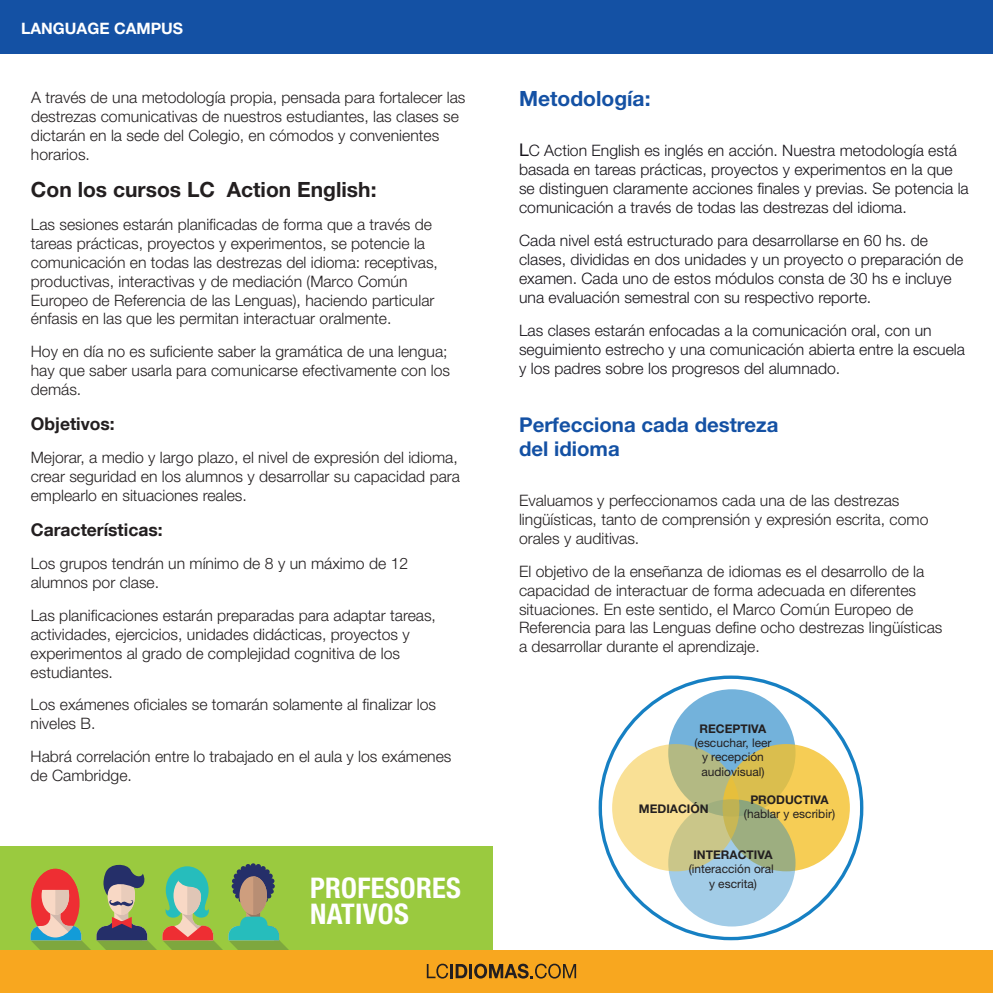
<style>
.page{position:relative;width:993px;height:993px;background:#fff}
.page>*{position:absolute;margin:0;border:0;box-sizing:border-box;transform-origin:0 0}
.t1{font:700 condensed 28.53px/25.6px "Helvetica Neue LT Std";letter-spacing:.01em;color:#fff}
.t2{font:700 21px "Helvetica Neue LT Std";color:#231f20}
.t3{font:700 21px "Helvetica Neue LT Std";color:#1451a4}
.t4{font:700 20.3px/24.5px "Helvetica Neue LT Std";color:#1451a4}
.t5{font:700 17.5px "Helvetica Neue LT Com";color:#231f20}
.t6{font:300 15.75px/18.9px "Helvetica Neue LT Std";color:#231f20}
.t7{font:300 15.75px/18.9px "Helvetica Neue LT Std";color:#17141a}
.t8{font:700 15.75px "Helvetica Neue LT Std";color:#fff}
.t9{font:11.9px/14.3px "Helvetica Neue LT Std";color:#231f20;text-align:center}
.t10{font:700 11.9px "Helvetica Neue LT Std";color:#231f20}
.s1{font-weight:400;font-size:17.5px}
.s2{font-weight:700}
</style>
<div class="page">
<div style="left:668px;top:689px;width:127px;height:127px;background:#73b2db;border-radius:50%"></div>
<svg style="left:722px;top:743px;width:127px;height:128px;background:#ebc854"></svg>
<svg style="left:668px;top:799px;width:127px;height:127px;background:#a0c2c5"></svg>
<svg style="left:612px;top:743px;width:127px;height:128px;background:#dccf8b"></svg>
<div style="left:0;top:0;width:992px;height:54px;background:#1451a4"></div>
<div style="left:0;top:845px;width:492px;height:110px;background:#9aca3f"></div>
<svg style="left:31px;top:863px;width:257px;height:86px"></svg>
<div style="left:0;top:949px;width:992px;height:43px;background:#f8a71f"></div>
<svg style="left:426px;top:963px;width:22px;height:15px"></svg>
<hr style="left:450px;top:963px;width:3px;height:14px;background:#231f20">
<svg style="left:455px;top:964px;width:12px;height:13px"></svg>
<hr style="left:469px;top:963px;width:3px;height:14px;background:#231f20">
<svg style="left:474px;top:963px;width:102px;height:15px"></svg>
<p class="t8" style="left:21px;top:19px;width:163px">LANGUAGE CAMPUS</p>
<p class="t6" style="left:31px;top:88px;width:436px">A través de una metodología propia, pensada para fortalecer las destrezas comunicativas de nuestros estudiantes, las clases se dictarán en la sede del Colegio, en cómodos y convenientes horarios.</p>
<p class="t2" style="left:31px;top:176px;width:347px">Con los cursos LC Action English:</p>
<p class="t6" style="left:31px;top:214px;width:408px">Las sesiones estarán planificadas de forma que a través de tareas prácticas, proyectos y experimentos, se potencie la comunicación en todas las destrezas del idioma: receptivas, productivas, interactivas y de mediación (Marco Común Europeo de Referencia de las Lenguas), haciendo particular énfasis en las que les permitan interactuar oralmente.</p>
<p class="t6" style="left:31px;top:342px;width:420px">Hoy en día no es suficiente saber la gramática de una lengua; hay que saber usarla para comunicarse efectivamente con los demás.</p>
<p class="t5" style="left:31px;top:413px;width:85px">Objetivos:</p>
<p class="t6" style="left:31px;top:447px;width:430px">Mejorar, a medio y largo plazo, el nivel de expresión del idioma, crear seguridad en los alumnos y desarrollar su capacidad para emplearlo en situaciones reales.</p>
<p class="t5" style="left:31px;top:518px;width:133px">Características:</p>
<p class="t6" style="left:31px;top:553px;width:379px">Los grupos tendrán un mínimo de 8 y un máximo de 12 alumnos por clase.</p>
<p class="t6" style="left:31px;top:605px;width:407px">Las planificaciones estarán preparadas para adaptar tareas, actividades, ejercicios, unidades didácticas, proyectos y experimentos al grado de complejidad cognitiva de los estudiantes.</p>
<p class="t6" style="left:31px;top:694px;width:407px">Los exámenes oficiales se tomarán solamente al finalizar los niveles B.</p>
<p class="t6" style="left:31px;top:746px;width:422px">Habrá correlación entre lo trabajado en el aula y los exámenes de Cambridge.</p>
<p class="t1" style="left:310px;top:874px;width:152px">PROFESORES<br>NATIVOS</p>
<p class="t3" style="left:519px;top:85px;width:133px">Metodología:</p>
<p class="t7" style="left:519px;top:141px;width:451px"><span class="s1">L</span>C Action English es inglés en acción. Nuestra metodología está basada en tareas prácticas, proyectos y experimentos en la que se distinguen claramente acciones finales y previas. Se potencia la comunicación a través de todas las destrezas del idioma.</p>
<p class="t7" style="left:519px;top:230px;width:445px">Cada nivel está estructurado para desarrollarse en 60 hs. de clases, divididas en dos unidades y un proyecto o preparación de examen. Cada uno de estos módulos consta de 30 hs e incluye una evaluación semestral con su respectivo reporte.</p>
<p class="t7" style="left:519px;top:320px;width:447px">Las clases estarán enfocadas a la comunicación oral, con un seguimiento estrecho y una comunicación abierta entre la escuela y los padres sobre los progresos del alumnado.</p>
<p class="t4" style="left:519px;top:411px;width:261px">Perfecciona cada destreza del idioma</p>
<p class="t6" style="left:519px;top:490px;width:411px">Evaluamos y perfeccionamos cada una de las destrezas lingüísticas, tanto de comprensión y expresión escrita, como orales y auditivas.</p>
<p class="t6" style="left:519px;top:561px;width:425px">El objetivo de la enseñanza de idiomas es el desarrollo de la capacidad de interactuar de forma adecuada en diferentes situaciones. En este sentido, el Marco Común Europeo de Referencia para las Lenguas define ocho destrezas lingüísticas a desarrollar durante el aprendizaje.</p>
<p class="t9" style="left:694px;top:721px;width:78px"><span class="s2">RECEPTIVA </span>(escuchar, leer y recepción audiovisual)</p>
<p class="t9" style="left:743px;top:791px;width:93px"><span class="s2">PRODUCTIVA </span>(hablar y escribir)</p>
<p class="t9" style="left:688px;top:847px;width:87px"><span class="s2">INTERACTIVA </span>(interacción oral y escrita)</p>
<p class="t10" style="left:638px;top:800px;width:71px">MEDIACIÓN</p>
</div>
